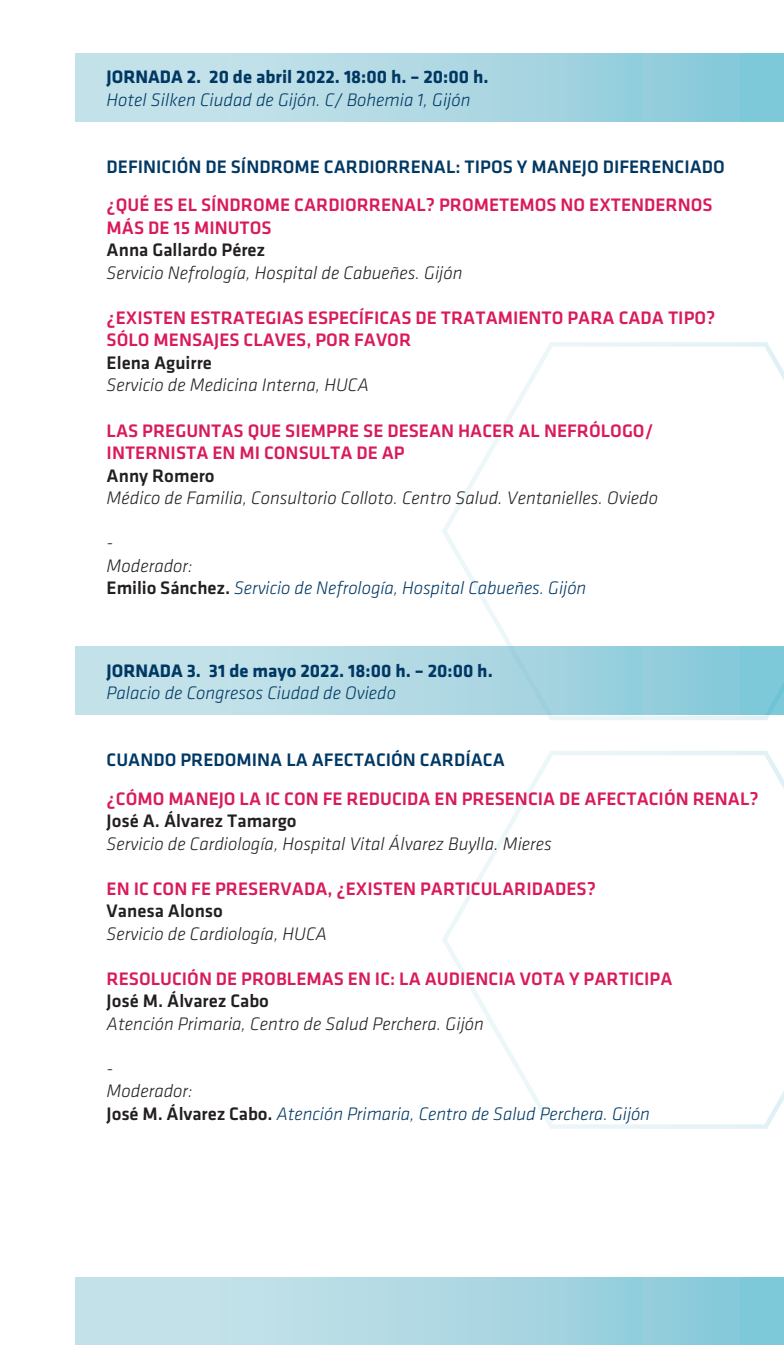
<style>
.page{position:relative;width:784px;height:1345px;background:#fff}
.page>*{position:absolute;margin:0;border:0;box-sizing:border-box;transform-origin:0 0}
.t1{font:500 18.75px/22.5px "Klavika";color:#d91a5b}
.t2{font:italic 300 18.75px "Klavika";color:#231f20}
.t3{font:italic 300 18.75px/22.5px "Klavika";color:#003864}
.t4{font:500 18.75px "Klavika";color:#003864}
.t5{font:500 18.75px "Klavika";color:#231f20}
.t6{font:700 18.75px "Klavika";color:#003864}
.s1{color:#231f20}
.s2{font-weight:500;font-style:normal;color:#231f20}
</style>
<div class="page">
<svg style="left:442px;top:751px;width:342px;height:377px"></svg>
<svg style="left:441px;top:342px;width:343px;height:378px"></svg>
<div style="left:76px;top:53px;width:708px;height:68px;background:linear-gradient(to right,#d0e6ec,#86c9da)"></div>
<div style="left:76px;top:646px;width:708px;height:68px;background:linear-gradient(to right,#d0e6ec,#85c9da)"></div>
<div style="left:76px;top:1276px;width:708px;height:68px;background:linear-gradient(to right,#d0e6ec,#86c9da)"></div>
<p class="t6" style="left:107px;top:67px;width:383px">JORNADA 2. 20 de abril 2022. 18:00 h. – 20:00 h.</p>
<p class="t3" style="left:107px;top:89px;width:365px">Hotel Silken Ciudad de Gijón. C/ Bohemia 1, Gijón</p>
<p class="t4" style="left:107px;top:156px;width:619px">DEFINICIÓN DE SÍNDROME CARDIORRENAL: TIPOS Y MANEJO DIFERENCIADO</p>
<p class="t1" style="left:107px;top:194px;width:607px">¿QUÉ ES EL SÍNDROME CARDIORRENAL? PROMETEMOS NO EXTENDERNOS<br>MÁS DE 15 MINUTOS</p>
<p class="t5" style="left:107px;top:240px;width:160px">Anna Gallardo Pérez</p>
<p class="t2" style="left:107px;top:262px;width:357px">Servicio Nefrología, Hospital de Cabueñes. Gijón</p>
<p class="t1" style="left:107px;top:307px;width:610px">¿EXISTEN ESTRATEGIAS ESPECÍFICAS DE TRATAMIENTO PARA CADA TIPO?<br>SÓLO MENSAJES CLAVES, POR FAVOR</p>
<p class="t5" style="left:107px;top:352px;width:107px">Elena Aguirre</p>
<p class="t2" style="left:107px;top:375px;width:264px">Servicio de Medicina Interna, HUCA</p>
<p class="t1" style="left:107px;top:419px;width:548px">LAS PREGUNTAS QUE SIEMPRE SE DESEAN HACER AL NEFRÓLOGO/<br>INTERNISTA EN MI CONSULTA DE AP</p>
<p class="t5" style="left:107px;top:465px;width:110px">Anny Romero</p>
<p class="t2" style="left:107px;top:487px;width:553px">Médico de Familia, Consultorio Colloto. Centro Salud. Ventanielles. Oviedo</p>
<p class="t3" style="left:107px;top:532px;width:481px"><span class="s1">-<br>Moderador:<br></span><span class="s2">Emilio Sánchez.</span> Servicio de Nefrología, Hospital Cabueñes. Gijón</p>
<p class="t6" style="left:107px;top:660px;width:387px">JORNADA 3. 31 de mayo 2022. 18:00 h. – 20:00 h.</p>
<p class="t3" style="left:107px;top:682px;width:291px">Palacio de Congresos Ciudad de Oviedo</p>
<p class="t4" style="left:107px;top:749px;width:399px">CUANDO PREDOMINA LA AFECTACIÓN CARDÍACA</p>
<p class="t1" style="left:107px;top:787px;width:653px">¿CÓMO MANEJO LA IC CON FE REDUCIDA EN PRESENCIA DE AFECTACIÓN RENAL?</p>
<p class="t5" style="left:107px;top:810px;width:191px">José A. Álvarez Tamargo</p>
<p class="t2" style="left:107px;top:833px;width:446px">Servicio de Cardiología, Hospital Vital Álvarez Buylla. Mieres</p>
<p class="t1" style="left:107px;top:877px;width:491px">EN IC CON FE PRESERVADA, ¿EXISTEN PARTICULARIDADES?</p>
<p class="t5" style="left:107px;top:900px;width:118px">Vanesa Alonso</p>
<p class="t2" style="left:107px;top:923px;width:222px">Servicio de Cardiología, HUCA</p>
<p class="t1" style="left:107px;top:967px;width:567px">RESOLUCIÓN DE PROBLEMAS EN IC: LA AUDIENCIA VOTA Y PARTICIPA</p>
<p class="t5" style="left:107px;top:990px;width:164px">José M. Álvarez Cabo</p>
<p class="t2" style="left:107px;top:1013px;width:378px">Atención Primaria, Centro de Salud Perchera. Gijón</p>
<p class="t3" style="left:107px;top:1057px;width:545px"><span class="s1">-<br>Moderador:<br></span><span class="s2">José M. Álvarez Cabo.</span> Atención Primaria, Centro de Salud Perchera. Gijón</p>
</div>
